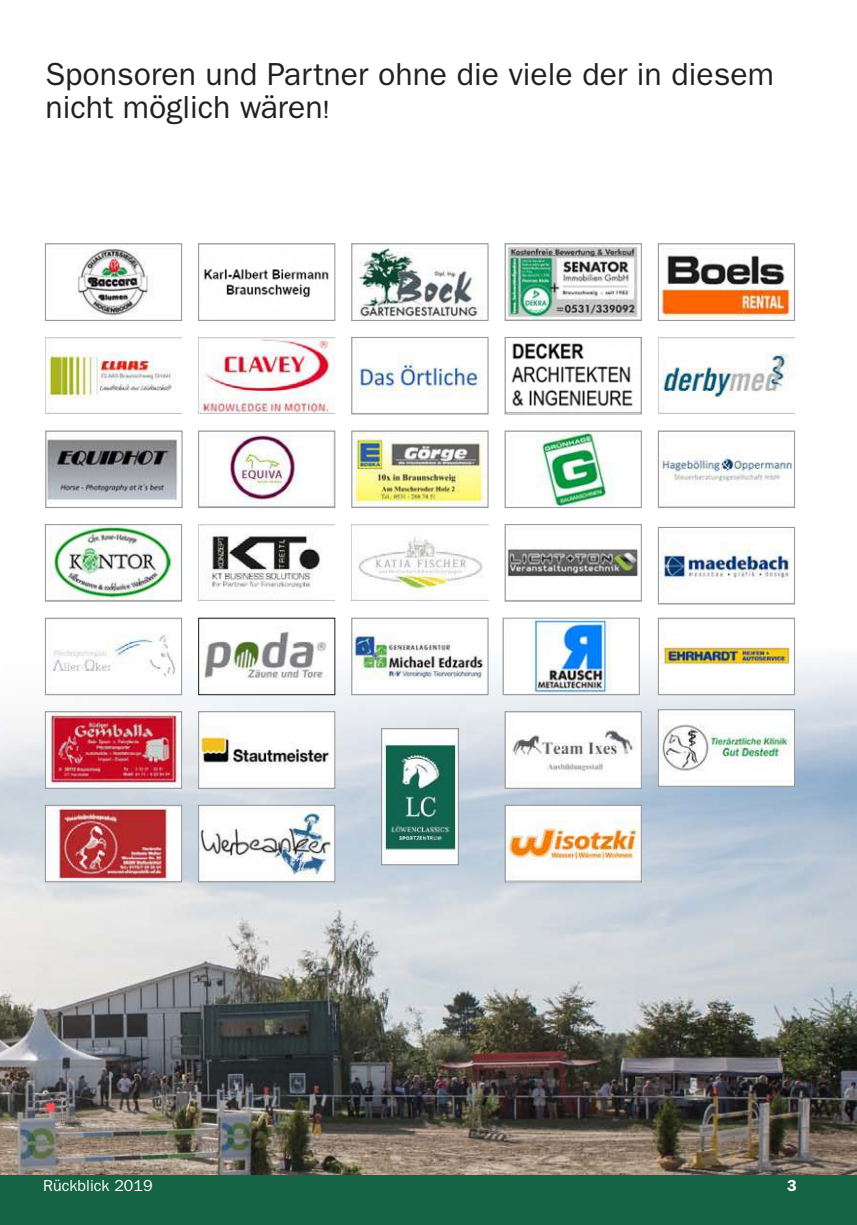
<style>
.page{position:relative;width:857px;height:1225px;background:#fff}
.page>*{position:absolute;margin:0;border:0;box-sizing:border-box;transform-origin:0 0}
.t1{font:32px/33px "ITC Franklin Gothic Std";color:#231f20}
.t2{font:16px "ITC Franklin Gothic Std";color:#fff}
.t3{font:600 16px "ITC Franklin Gothic Std";color:#fff}
.t4{font:15px "Arial";color:#fff}
.s1{font-family:"Arial";font-size:24px}
</style>
<div class="page">
<div style="left:0;top:1174px;width:856px;height:51px;background:#156445"></div>
<img style="left:0;top:550px;width:856px;height:624px">
<img style="left:659px;top:248px;width:133px;height:71px">
<div style="left:657px;top:243px;width:137px;height:78px;border:1px solid #939598"></div>
<img style="left:506px;top:245px;width:133px;height:74px">
<div style="left:504px;top:243px;width:137px;height:78px;border:1px solid #939598"></div>
<img style="left:660px;top:436px;width:132px;height:69px">
<div style="left:657px;top:430px;width:137px;height:78px;border:1px solid #939598"></div>
<img style="left:353px;top:619px;width:133px;height:74px">
<div style="left:351px;top:617px;width:137px;height:78px;border:1px solid #939598"></div>
<img style="left:659px;top:711px;width:133px;height:74px">
<div style="left:657px;top:709px;width:137px;height:78px;border:1px solid #939598"></div>
<img style="left:47px;top:436px;width:131px;height:65px">
<div style="left:45px;top:430px;width:137px;height:78px;border:1px solid #939598"></div>
<img style="left:353px;top:432px;width:133px;height:74px">
<div style="left:351px;top:430px;width:137px;height:78px;border:1px solid #939598"></div>
<img style="left:510px;top:432px;width:104px;height:74px">
<div style="left:504px;top:430px;width:137px;height:78px;border:1px solid #939598"></div>
<img style="left:659px;top:532px;width:133px;height:70px">
<div style="left:657px;top:527px;width:137px;height:77px;border:1px solid #939598"></div>
<img style="left:383px;top:730px;width:73px;height:133px">
<div style="left:381px;top:728px;width:77px;height:137px;border:1px solid #939598"></div>
<img style="left:506px;top:529px;width:133px;height:70px">
<div style="left:504px;top:524px;width:137px;height:77px;border:1px solid #939598"></div>
<img style="left:504px;top:619px;width:133px;height:74px">
<div style="left:502px;top:617px;width:137px;height:78px;border:1px solid #939598"></div>
<img style="left:200px;top:432px;width:133px;height:74px">
<div style="left:198px;top:430px;width:137px;height:78px;border:1px solid #939598"></div>
<img style="left:47px;top:526px;width:133px;height:73px">
<div style="left:45px;top:524px;width:137px;height:77px;border:1px solid #939598"></div>
<img style="left:200px;top:713px;width:133px;height:74px">
<div style="left:198px;top:711px;width:137px;height:78px;border:1px solid #939598"></div>
<img style="left:200px;top:807px;width:133px;height:73px">
<div style="left:198px;top:805px;width:137px;height:77px;border:1px solid #939598"></div>
<img style="left:506px;top:807px;width:133px;height:73px">
<div style="left:504px;top:805px;width:137px;height:77px;border:1px solid #939598"></div>
<img style="left:47px;top:807px;width:133px;height:73px">
<div style="left:45px;top:805px;width:137px;height:77px;border:1px solid #939598"></div>
<img style="left:50px;top:246px;width:104px;height:70px">
<div style="left:45px;top:243px;width:137px;height:78px;border:1px solid #939598"></div>
<img style="left:506px;top:343px;width:127px;height:69px">
<div style="left:504px;top:337px;width:137px;height:77px;border:1px solid #939598"></div>
<img style="left:356px;top:342px;width:127px;height:56px">
<div style="left:351px;top:337px;width:137px;height:77px;border:1px solid #939598"></div>
<img style="left:356px;top:245px;width:127px;height:74px">
<div style="left:351px;top:243px;width:137px;height:78px;border:1px solid #939598"></div>
<img style="left:45px;top:337px;width:136px;height:77px">
<img style="left:198px;top:524px;width:136px;height:77px">
<img style="left:198px;top:337px;width:136px;height:77px">
<img style="left:203px;top:269px;width:126px;height:29px">
<div style="left:198px;top:243px;width:137px;height:78px;border:1px solid #939598"></div>
<img style="left:351px;top:524px;width:137px;height:77px">
<img style="left:658px;top:337px;width:136px;height:77px">
<img style="left:200px;top:620px;width:132px;height:72px">
<div style="left:198px;top:618px;width:136px;height:76px;border:1px solid #231f20"></div>
<img style="left:47px;top:619px;width:133px;height:74px">
<div style="left:45px;top:617px;width:137px;height:78px;border:1px solid #939598"></div>
<img style="left:659px;top:619px;width:133px;height:74px">
<div style="left:657px;top:617px;width:137px;height:78px;border:1px solid #939598"></div>
<img style="left:47px;top:713px;width:133px;height:74px">
<div style="left:45px;top:711px;width:137px;height:78px;border:1px solid #939598"></div>
<img style="left:506px;top:713px;width:133px;height:74px">
<div style="left:504px;top:711px;width:137px;height:78px;border:1px solid #939598"></div>
<p class="t1" style="left:45px;top:62px;width:729px">Sponsoren und Partner ohne die viele der in diesem nicht möglich wären<span class="s1">!</span></p>
<p class="t2" style="left:43px;top:1180px;width:111px">Rückblick 2019</p>
<p class="t3" style="left:786px;top:1180px;width:11px">3</p>
<p class="t4" style="left:786px;top:1177px;width:10px">3</p>
</div>
